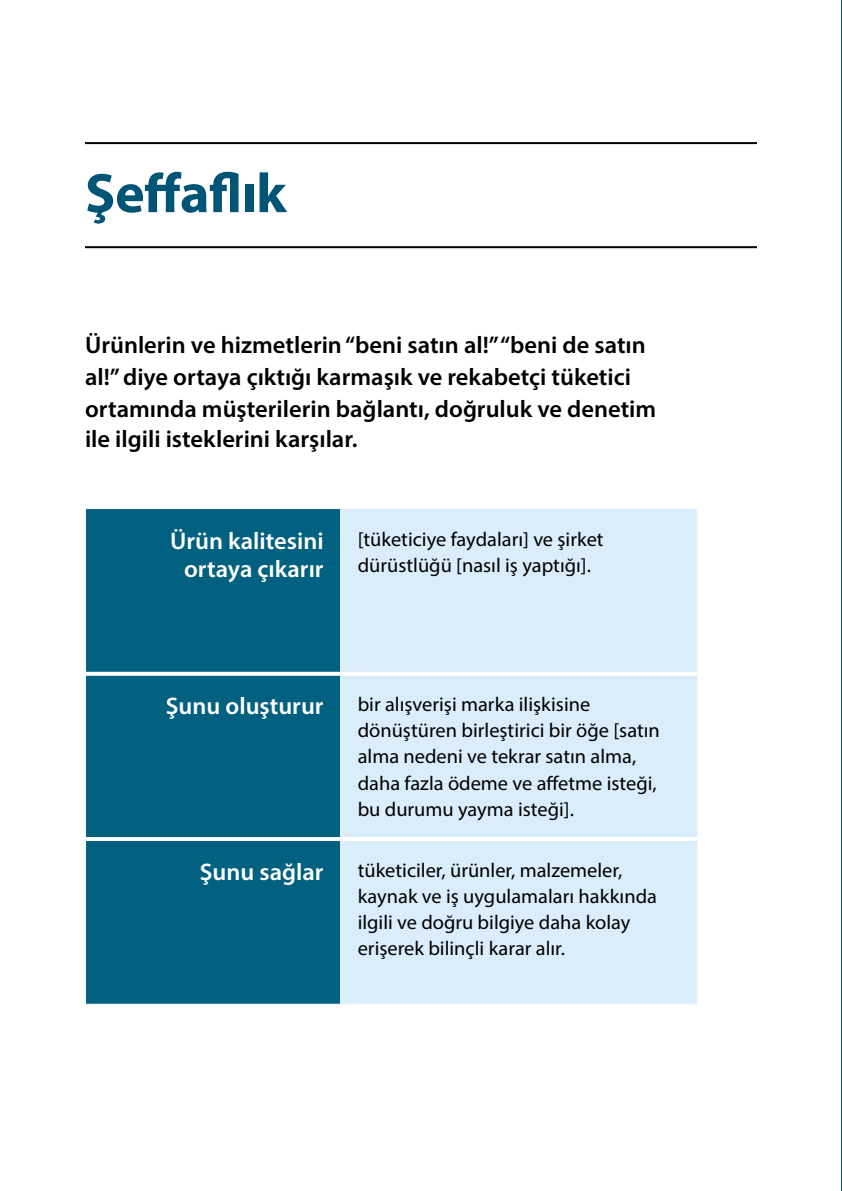
<style>
.page{position:relative;width:842px;height:1191px;background:#fff}
.page>*{position:absolute;margin:0;border:0;box-sizing:border-box;transform-origin:0 0}
.t1{font:700 56px "Myriad Pro";letter-spacing:-.01em;color:#005475}
.t2{font:600 24px/31.4px "Myriad Pro";color:#000}
.t3{font:600 24px/28px "Myriad Pro";color:#fff;text-align:center}
.t4{font:20px/26px "Myriad Pro";color:#000}
</style>
<div class="page">
<hr style="left:85px;top:142px;width:672px;height:2px;background:#000">
<hr style="left:85px;top:246px;width:672px;height:2px;background:#000">
<div style="left:86px;top:509px;width:254px;height:494px;background:#026080"></div>
<div style="left:341px;top:509px;width:356px;height:494px;background:#daedfb"></div>
<svg style="left:86px;top:672px;width:255px;height:4px"></svg>
<hr style="left:341px;top:672px;width:356px;height:4px;background:#fff">
<hr style="left:86px;top:837px;width:255px;height:4px;background:#fff">
<hr style="left:341px;top:837px;width:356px;height:4px;background:#fff">
<h1 class="t1" style="left:85px;top:157px;width:203px">Şeffaflık</h1>
<p class="t2" style="left:85px;top:329px;width:573px">Ürünlerin ve hizmetlerin “beni satın al!” “beni de satın al!” diye ortaya çıktığı karmaşık ve rekabetçi tüketici ortamında müşterilerin bağlantı, doğruluk ve denetim ile ilgili isteklerini karşılar.</p>
<p class="t3" style="left:170px;top:526px;width:155px">Ürün kalitesini ortaya çıkarır</p>
<p class="t4" style="left:358px;top:526px;width:247px">[tüketiciye faydaları] ve şirket dürüstlüğü [nasıl iş yaptığı].</p>
<p class="t3" style="left:166px;top:692px;width:159px">Şunu oluşturur</p>
<p class="t4" style="left:358px;top:691px;width:304px">bir alışverişi marka ilişkisine dönüştüren birleştirici bir öğe [satın alma nedeni ve tekrar satın alma, daha fazla ödeme ve affetme isteği, bu durumu yayma isteği].</p>
<p class="t3" style="left:200px;top:857px;width:125px">Şunu sağlar</p>
<p class="t4" style="left:358px;top:856px;width:301px">tüketiciler, ürünler, malzemeler, kaynak ve iş uygulamaları hakkında ilgili ve doğru bilgiye daha kolay erişerek bilinçli karar alır.</p>
</div>
